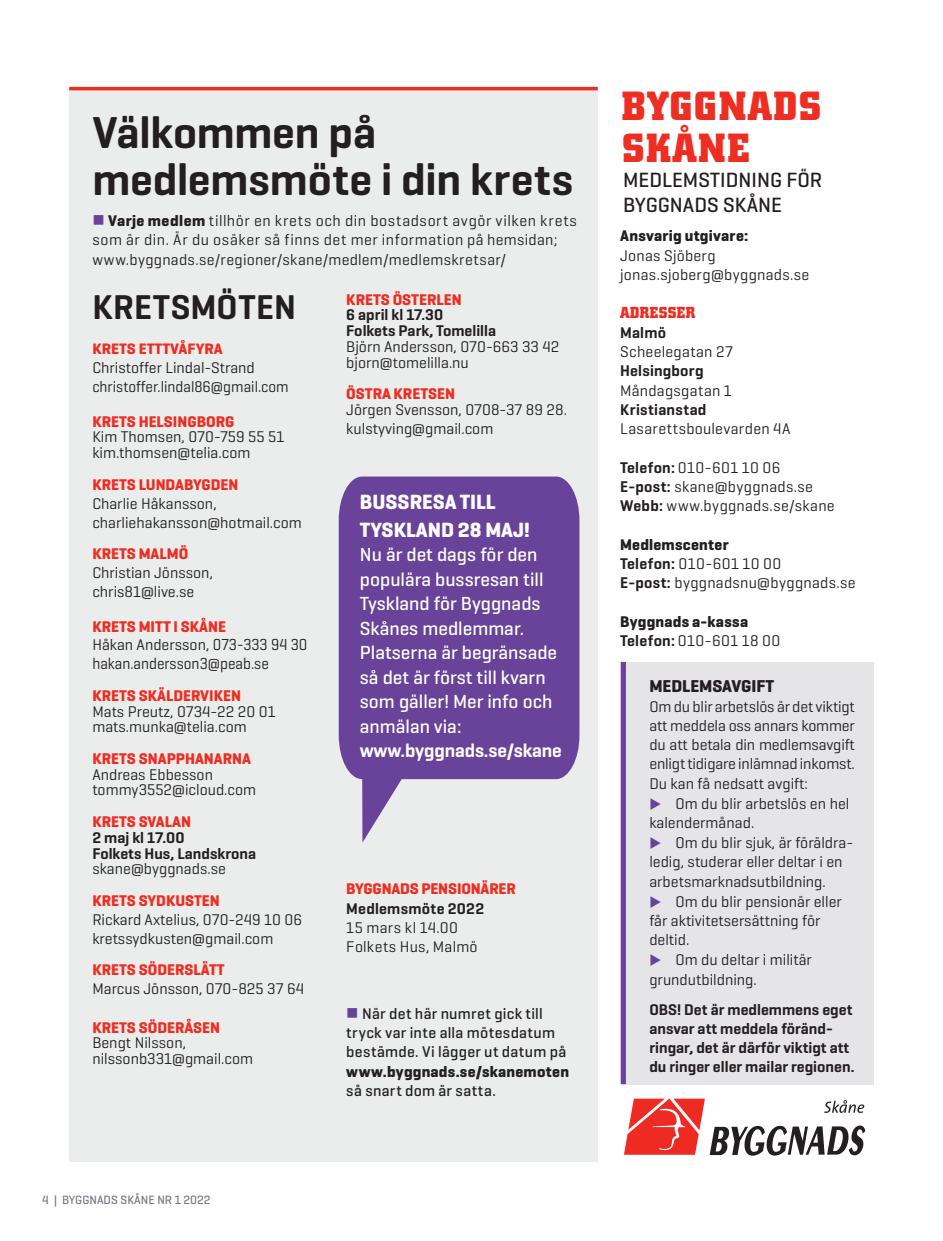
<style>
.page{position:relative;width:943px;height:1241px;background:#fff}
.page>*{position:absolute;margin:0;border:0;box-sizing:border-box;transform-origin:0 0}
.t1{font:600 45.5px/47.2px "Geogrotesque";letter-spacing:-.005em;color:#231f20}
.t2{font:700 40.25px "City BQ";letter-spacing:.04em;color:#ee2e22}
.t3{font:600 35px "Geogrotesque";letter-spacing:.015em;color:#231f20}
.t4{font:500 21px "Geogrotesque";color:#231f20}
.t5{font:700 21px "Geogrotesque";color:#fff}
.t6{font:500 19.25px/24.5px "Geogrotesque";color:#fff}
.t7{font:600 19.25px "Geogrotesque";letter-spacing:-.01em;color:#fff}
.t8{font:700 17.5px "Geogrotesque";color:#231f20}
.t9{font:16.28px "Geogrotesque";color:#231f20;scale:.93 1}
.brödtext_faktaruta{font:15.75px/19.2px "Geogrotesque";color:#231f20}
.brödtext_faktaruta-2{font:15.75px/19.2px "Geogrotesque";letter-spacing:.03em;color:#231f20}
.brödtext_faktaruta-3{font:600 15.75px/19.2px "Geogrotesque";color:#231f20}
.t10{font:700 15.75px "Geogrotesque";color:#ee2e22}
.t11{font:500 15.75px/19.2px "Geogrotesque";letter-spacing:.015em;color:#231f20}
.brödtext_faktaruta-4{font:15.75px/19.2px "Geogrotesque";letter-spacing:.02em;color:#231f20}
.brödtext_faktaruta-5{font:700 15.75px "Geogrotesque";letter-spacing:.015em;color:#231f20}
.brödtext_faktaruta-6{font:15.75px "Geogrotesque";color:#231f20;scale:.96 1}
.brödtext_faktaruta-7{font:15.75px "Geogrotesque";letter-spacing:.025em;color:#231f20}
.brödtext_faktaruta-8{font:600 15.75px "Geogrotesque";letter-spacing:.025em;color:#231f20}
.notis_brödtext{font:700 15.75px "City BQ";letter-spacing:.025em;color:#ee2e22}
.t12{font:700 15.4px "Geogrotesque";color:#ee2e22}
.t13{font:500 12.25px "Geogrotesque";color:#777b83}
.s1{color:#69439a}
.s2{font-weight:700}
.s3{font-size:16.28px}
.s4{font-weight:600}
</style>
<div class="page">
<div style="left:69px;top:90px;width:528px;height:1071px;background:#ebeded"></div>
<hr style="left:69px;top:87px;width:528px;height:3px;background:#ee2e22">
<div style="left:620px;top:661px;width:253px;height:422px;background:#e5e4e6"></div>
<div style="left:620px;top:661px;width:6px;height:422px;background:#69439a"></div>
<svg style="left:339px;top:476px;width:240px;height:366px;fill:#69439a"></svg>
<svg style="left:624px;top:1098px;width:241px;height:58px"></svg>
<p class="t1" style="left:92px;top:108px;width:482px">Välkommen på medlemsmöte i din krets</p>
<p class="brödtext_faktaruta-2" style="left:92px;top:210px;width:486px"><span class="s1">■</span> <span class="s2">Varje medlem</span> tillhör en krets och din bostadsort avgör vilken krets som är din. Är du osäker så finns det mer information på hemsidan; www.byggnads.se/regioner/skane/medlem/medlemskretsar/</p>
<p class="t3" style="left:92px;top:285px;width:205px">KRETSMÖTEN</p>
<p class="t12" style="left:92px;top:339px;width:132px">KRETS ETTTVÅFYRA</p>
<p class="brödtext_faktaruta" style="left:92px;top:357px;width:164px">Christoffer Lindal-Strand</p>
<p class="brödtext_faktaruta-6" style="left:92px;top:377px;width:206px">christoffer.lindal86@gmail.com</p>
<p class="t10" style="left:92px;top:411px;width:144px">KRETS HELSINGBORG</p>
<p class="brödtext_faktaruta" style="left:92px;top:427px;width:193px">Kim Thomsen, 070-759 55 51</p>
<p class="brödtext_faktaruta" style="left:92px;top:442px;width:160px">kim.thomsen@telia.com</p>
<p class="t10" style="left:92px;top:474px;width:148px">KRETS LUNDABYGDEN</p>
<p class="brödtext_faktaruta" style="left:92px;top:493px;width:126px">Charlie Håkansson,</p>
<p class="brödtext_faktaruta" style="left:92px;top:512px;width:211px">charliehakansson@hotmail.com</p>
<p class="t10" style="left:92px;top:543px;width:97px">KRETS MALMÖ</p>
<p class="brödtext_faktaruta" style="left:92px;top:562px;width:122px">Christian Jönsson,</p>
<p class="brödtext_faktaruta" style="left:92px;top:581px;width:103px">chris81@live.se</p>
<p class="t10" style="left:92px;top:616px;width:135px">KRETS MITT I SKÅNE</p>
<p class="brödtext_faktaruta" style="left:92px;top:635px;width:217px">Håkan Andersson, <span class="s3">073-333 94 30</span></p>
<p class="t9" style="left:92px;top:653px;width:191px">hakan.andersson3@peab.se</p>
<p class="t10" style="left:92px;top:685px;width:150px">KRETS SKÄLDERVIKEN</p>
<p class="brödtext_faktaruta" style="left:92px;top:701px;width:185px">Mats Preutz, 0734-22 20 01</p>
<p class="brödtext_faktaruta" style="left:92px;top:716px;width:156px">mats.munka@telia.com</p>
<p class="t10" style="left:92px;top:748px;width:160px">KRETS SNAPPHANARNA</p>
<p class="brödtext_faktaruta" style="left:92px;top:764px;width:122px">Andreas Ebbesson</p>
<p class="brödtext_faktaruta" style="left:92px;top:779px;width:165px">tommy3552@icloud.com</p>
<p class="t10" style="left:92px;top:811px;width:100px">KRETS SVALAN</p>
<p class="brödtext_faktaruta-3" style="left:92px;top:827px;width:94px">2 maj kl 17.00</p>
<p class="brödtext_faktaruta-3" style="left:92px;top:843px;width:165px">Folkets Hus, Landskrona</p>
<p class="brödtext_faktaruta" style="left:92px;top:858px;width:135px">skane@byggnads.se</p>
<p class="t10" style="left:92px;top:890px;width:129px">KRETS SYDKUSTEN</p>
<p class="brödtext_faktaruta" style="left:92px;top:909px;width:211px">Rickard Axtelius, 070-249 10 06</p>
<p class="brödtext_faktaruta" style="left:92px;top:928px;width:182px">kretssydkusten@gmail.com</p>
<p class="t10" style="left:92px;top:959px;width:134px">KRETS SÖDERSLÄTT</p>
<p class="brödtext_faktaruta" style="left:92px;top:978px;width:213px">Marcus Jönsson, 070-825 37 64</p>
<p class="t10" style="left:92px;top:1017px;width:129px">KRETS SÖDERÅSEN</p>
<p class="brödtext_faktaruta" style="left:92px;top:1032px;width:95px">Bengt Nilsson,</p>
<p class="brödtext_faktaruta" style="left:92px;top:1048px;width:162px">nilssonb331@gmail.com</p>
<p class="t10" style="left:346px;top:289px;width:117px">KRETS ÖSTERLEN</p>
<p class="brödtext_faktaruta-3" style="left:346px;top:305px;width:98px">6 april kl 17.30</p>
<p class="brödtext_faktaruta-3" style="left:346px;top:321px;width:151px">Folkets Park, Tomelilla</p>
<p class="brödtext_faktaruta" style="left:346px;top:336px;width:215px">Björn Andersson, 070-663 33 42</p>
<p class="brödtext_faktaruta" style="left:346px;top:352px;width:124px">bjorn@tomelilla.nu</p>
<p class="t10" style="left:346px;top:384px;width:110px">ÖSTRA KRETSEN</p>
<p class="brödtext_faktaruta" style="left:346px;top:399px;width:222px">Jörgen Svensson, 0708-37 89 28.</p>
<p class="brödtext_faktaruta" style="left:346px;top:418px;width:149px">kulstyving@gmail.com</p>
<p class="t5" style="left:360px;top:488px;width:137px">BUSSRESA TILL</p>
<p class="t5" style="left:360px;top:516px;width:171px">TYSKLAND 28 MAJ!</p>
<p class="t6" style="left:360px;top:542px;width:185px">Nu är det dags för den populära bussresan till<br>Tyskland för Byggnads<br>Skånes medlemmar.</p>
<p class="t6" style="left:360px;top:640px;width:199px">Platserna är begränsade så det är först till kvarn som gäller! Mer info och anmälan via:</p>
<p class="t7" style="left:360px;top:738px;width:203px">www.byggnads.se/skane</p>
<p class="t10" style="left:346px;top:879px;width:171px">BYGGNADS PENSIONÄRER</p>
<p class="brödtext_faktaruta-3" style="left:346px;top:898px;width:139px">Medlemsmöte 2022</p>
<p class="brödtext_faktaruta-4" style="left:346px;top:917px;width:113px">15 mars kl 14.00</p>
<p class="brödtext_faktaruta" style="left:346px;top:936px;width:133px">Folkets Hus, Malmö</p>
<p class="t11" style="left:346px;top:1003px;width:224px"><span class="s1">■</span> När det här numret gick till tryck var inte alla mötesdatum bestämde. Vi lägger ut datum på <span class="s2">www.byggnads.se/skanemoten </span>så snart dom är satta.</p>
<p class="t13" style="left:42px;top:1192px;width:170px">4 | BYGGNADS SKÅNE NR 1 2022</p>
<p class="t2" style="left:622px;top:83px;width:201px">BYGGNADS</p>
<p class="t2" style="left:622px;top:125px;width:129px">SKÅNE</p>
<p class="t4" style="left:623px;top:167px;width:201px">MEDLEMSTIDNING FÖR</p>
<p class="t4" style="left:623px;top:192px;width:160px">BYGGNADS SKÅNE</p>
<p class="brödtext_faktaruta-5" style="left:620px;top:226px;width:130px">Ansvarig utgivare:</p>
<p class="brödtext_faktaruta" style="left:620px;top:245px;width:97px">Jonas Sjöberg</p>
<p class="brödtext_faktaruta" style="left:620px;top:264px;width:191px">jonas.sjoberg@byggnads.se</p>
<p class="notis_brödtext" style="left:620px;top:304px;width:77px">ADRESSER</p>
<p class="brödtext_faktaruta-3" style="left:620px;top:322px;width:47px">Malmö</p>
<p class="brödtext_faktaruta-4" style="left:620px;top:341px;width:115px">Scheelegatan 27</p>
<p class="brödtext_faktaruta-3" style="left:620px;top:361px;width:85px">Helsingborg</p>
<p class="brödtext_faktaruta" style="left:620px;top:380px;width:113px">Måndagsgatan 1</p>
<p class="brödtext_faktaruta-8" style="left:620px;top:399px;width:88px">Kristianstad</p>
<p class="brödtext_faktaruta-7" style="left:620px;top:419px;width:172px">Lasarettsboulevarden 4A</p>
<p class="brödtext_faktaruta-2" style="left:620px;top:457px;width:162px"><span class="s4">Telefon:</span> 010-601 10 06</p>
<p class="brödtext_faktaruta" style="left:620px;top:476px;width:194px"><span class="s4">E-post:</span> skane@byggnads.se</p>
<p class="brödtext_faktaruta-4" style="left:620px;top:495px;width:216px"><span class="s4">Webb:</span> www.byggnads.se/skane</p>
<p class="brödtext_faktaruta-5" style="left:620px;top:534px;width:110px">Medlemscenter</p>
<p class="brödtext_faktaruta-4" style="left:620px;top:553px;width:237px"><span class="s4">Telefon:</span> 010-601 10 00<br><span class="s4">E-post:</span> byggnadsnu@byggnads.se</p>
<p class="brödtext_faktaruta-5" style="left:620px;top:611px;width:130px">Byggnads a-kassa</p>
<p class="brödtext_faktaruta-2" style="left:620px;top:630px;width:162px"><span class="s4">Telefon:</span> 010-601 18 00</p>
<p class="t8" style="left:649px;top:675px;width:126px">MEDLEMSAVGIFT</p>
<p class="brödtext_faktaruta" style="left:649px;top:696px;width:207px;text-align:justify">Om du blir arbetslös är det viktigt att meddela oss annars kommer du att betala din medlemsavgift enligt tidigare inlämnad inkomst.<br>Du kan få nedsatt avgift:</p>
<p class="brödtext_faktaruta" style="left:649px;top:793px;width:201px"><span class="s1">◆</span> Om du blir arbetslös en hel kalendermånad.</p>
<p class="brödtext_faktaruta" style="left:649px;top:832px;width:205px"><span class="s1">◆</span> Om du blir sjuk, är föräldra&shy;ledig, studerar eller deltar i en arbetsmarknadsutbildning.</p>
<p class="brödtext_faktaruta" style="left:649px;top:891px;width:194px"><span class="s1">◆</span> Om du blir pensionär eller får aktivitetsersättning för deltid.</p>
<p class="brödtext_faktaruta" style="left:649px;top:949px;width:164px"><span class="s1">◆</span> Om du deltar i militär grundutbildning.</p>
<p class="brödtext_faktaruta-3" style="left:649px;top:999px;width:205px">OBS! Det är medlemmens eget</p>
<p class="brödtext_faktaruta-3" style="left:649px;top:1018px;width:206px">ansvar att meddela föränd&shy;ringar, det är därför viktigt att du ringer eller mailar regionen.</p>
</div>
